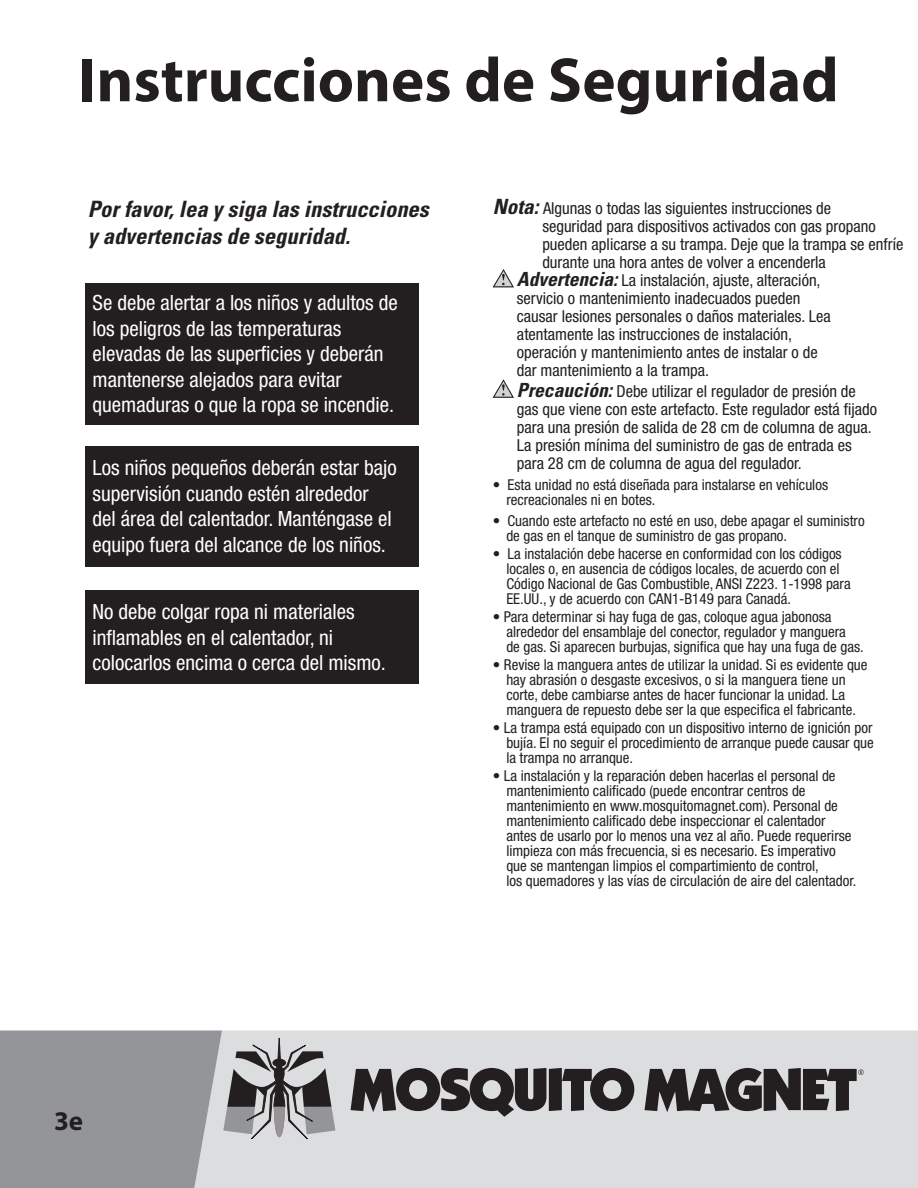
<style>
.page{position:relative;width:918px;height:1188px;background:#fff}
.page>*{position:absolute;margin:0;border:0;box-sizing:border-box;transform-origin:0 0}
.t1{font:700 63px "Myriad Pro";color:#231f20}
.t2{font:700 27px "Myriad Pro";color:#231f20}
.t3{font:italic 700 condensed 22.5px/27px "Univers";color:#231f20}
.t4{font:condensed 21px/25.5px "Helvetica Neue";color:#fff}
.t5{font:condensed 16.5px/18px "Helvetica Neue";color:#231f20}
.t6{font:condensed 15px/15px "Helvetica Neue";color:#231f20}
.s1{font-family:"Univers";font-weight:700;font-style:italic;font-size:21px}
.s2{font-family:"Univers";font-weight:700;font-style:italic;font-size:19.5px}
</style>
<div class="page">
<div style="left:85px;top:284px;width:333px;height:141px;background:#231f20"></div>
<div style="left:85px;top:446px;width:333px;height:121px;background:#231f20"></div>
<div style="left:85px;top:590px;width:333px;height:94px;background:#231f20"></div>
<div style="left:335px;top:1030px;width:583px;height:158px;background:#dcdddf"></div>
<svg style="left:0;top:1030px;width:335px;height:158px;background:#a1a2a5"></svg>
<svg style="left:351px;top:1068px;width:283px;height:49px;background:#6a6769"></svg>
<svg style="left:645px;top:1068px;width:219px;height:44px;background:#5e5b5c"></svg>
<svg style="left:493px;top:269px;width:21px;height:18px"></svg>
<svg style="left:493px;top:379px;width:21px;height:19px"></svg>
<p class="t1" style="left:78px;top:39px;width:762px">Instrucciones de Seguridad</p>
<p class="t3" style="left:88px;top:195px;width:343px">Por favor, lea y siga las instrucciones y advertencias de seguridad.</p>
<p class="t4" style="left:93px;top:290px;width:307px">Se debe alertar a los niños y adultos de los peligros de las temperaturas</p>
<p class="t4" style="left:93px;top:341px;width:293px">elevadas de las superficies y deberán mantenerse alejados para evitar</p>
<p class="t4" style="left:93px;top:392px;width:303px">quemaduras o que la ropa se incendie.</p>
<p class="t4" style="left:93px;top:455px;width:306px">Los niños pequeños deberán estar bajo supervisión cuando estén alrededor del área del calentador. Manténgase el equipo fuera del alcance de los niños.</p>
<p class="t4" style="left:93px;top:599px;width:295px">No debe colgar ropa ni materiales inflamables en el calentador, ni colocarlos encima o cerca del mismo.</p>
<p class="t5" style="left:493px;top:199px;width:340px"><span class="s1">Nota:</span> Algunas o todas las siguientes instrucciones de</p>
<p class="t5" style="left:542px;top:217px;width:335px">seguridad para dispositivos activados con gas propano</p>
<p class="t5" style="left:542px;top:235px;width:363px">pueden aplicarse a su trampa. Deje que la trampa se enfríe durante una hora antes de volver a encenderla</p>
<p class="t5" style="left:517px;top:271px;width:305px"><span class="s2">Advertencia:</span> La instalación, ajuste, alteración,</p>
<p class="t5" style="left:517px;top:289px;width:285px">servicio o mantenimiento inadecuados pueden</p>
<p class="t5" style="left:517px;top:307px;width:316px">causar lesiones personales o daños materiales. Lea</p>
<p class="t5" style="left:517px;top:325px;width:277px">atentamente las instrucciones de instalación,</p>
<p class="t5" style="left:517px;top:343px;width:303px">operación y mantenimiento antes de instalar o de</p>
<p class="t5" style="left:517px;top:361px;width:194px">dar mantenimiento a la trampa.</p>
<p class="t5" style="left:517px;top:382px;width:341px"><span class="s2">Precaución:</span> Debe utilizar el regulador de presión de</p>
<p class="t5" style="left:517px;top:400px;width:362px">gas que viene con este artefacto. Este regulador está fijado</p>
<p class="t5" style="left:517px;top:418px;width:356px">para una presión de salida de 28 cm de columna de agua.</p>
<p class="t5" style="left:517px;top:436px;width:336px">La presión mínima del suministro de gas de entrada es</p>
<p class="t5" style="left:517px;top:454px;width:286px">para 28 cm de columna de agua del regulador.</p>
<p class="t6" style="left:493px;top:477px;width:337px">• Esta unidad no está diseñada para instalarse en vehículos</p>
<p class="t6" style="left:506px;top:492px;width:151px">recreacionales ni en botes.</p>
<p class="t6" style="left:493px;top:513px;width:373px">• Cuando este artefacto no esté en uso, debe apagar el suministro</p>
<p class="t6" style="left:506px;top:528px;width:282px">de gas en el tanque de suministro de gas propano.</p>
<p class="t6" style="left:493px;top:546px;width:350px">• La instalación debe hacerse en conformidad con los códigos</p>
<p class="t6" style="left:506px;top:561px;width:335px">locales o, en ausencia de códigos locales, de acuerdo con el</p>
<p class="t6" style="left:506px;top:576px;width:346px">Código Nacional de Gas Combustible, ANSI Z223. 1-1998 para</p>
<p class="t6" style="left:506px;top:591px;width:286px">EE.UU., y de acuerdo con CAN1-B149 para Canadá.</p>
<p class="t6" style="left:493px;top:609px;width:340px">• Para determinar si hay fuga de gas, coloque agua jabonosa</p>
<p class="t6" style="left:506px;top:624px;width:341px">alrededor del ensamblaje del conector, regulador y manguera</p>
<p class="t6" style="left:506px;top:639px;width:359px">de gas. Si aparecen burbujas, significa que hay una fuga de gas.</p>
<p class="t6" style="left:493px;top:657px;width:376px">• Revise la manguera antes de utilizar la unidad. Si es evidente que</p>
<p class="t6" style="left:506px;top:672px;width:341px">hay abrasión o desgaste excesivos, o si la manguera tiene un</p>
<p class="t6" style="left:506px;top:687px;width:340px">corte, debe cambiarse antes de hacer funcionar la unidad. La</p>
<p class="t6" style="left:506px;top:702px;width:351px">manguera de repuesto debe ser la que especifica el fabricante.</p>
<p class="t6" style="left:493px;top:720px;width:381px">• La trampa está equipado con un dispositivo interno de ignición por</p>
<p class="t6" style="left:506px;top:735px;width:369px">bujía. El no seguir el procedimiento de arranque puede causar que</p>
<p class="t6" style="left:506px;top:750px;width:128px">la trampa no arranque.</p>
<p class="t6" style="left:506px;top:768px;width:331px;text-indent:-14px">• La instalación y la reparación deben hacerlas el personal de mantenimiento calificado (puede encontrar centros de</p>
<p class="t6" style="left:506px;top:798px;width:333px">mantenimiento en www.mosquitomagnet.com). Personal de mantenimiento calificado debe inspeccionar el calentador</p>
<p class="t6" style="left:506px;top:828px;width:347px">antes de usarlo por lo menos una vez al año. Puede requerirse</p>
<p class="t6" style="left:506px;top:843px;width:331px">limpieza con más frecuencia, si es necesario. Es imperativo</p>
<p class="t6" style="left:506px;top:858px;width:314px">que se mantengan limpios el compartimiento de control,</p>
<p class="t6" style="left:506px;top:873px;width:351px">los quemadores y las vías de circulación de aire del calentador.</p>
<p class="t2" style="left:54px;top:1104px;width:31px">3e</p>
</div>
